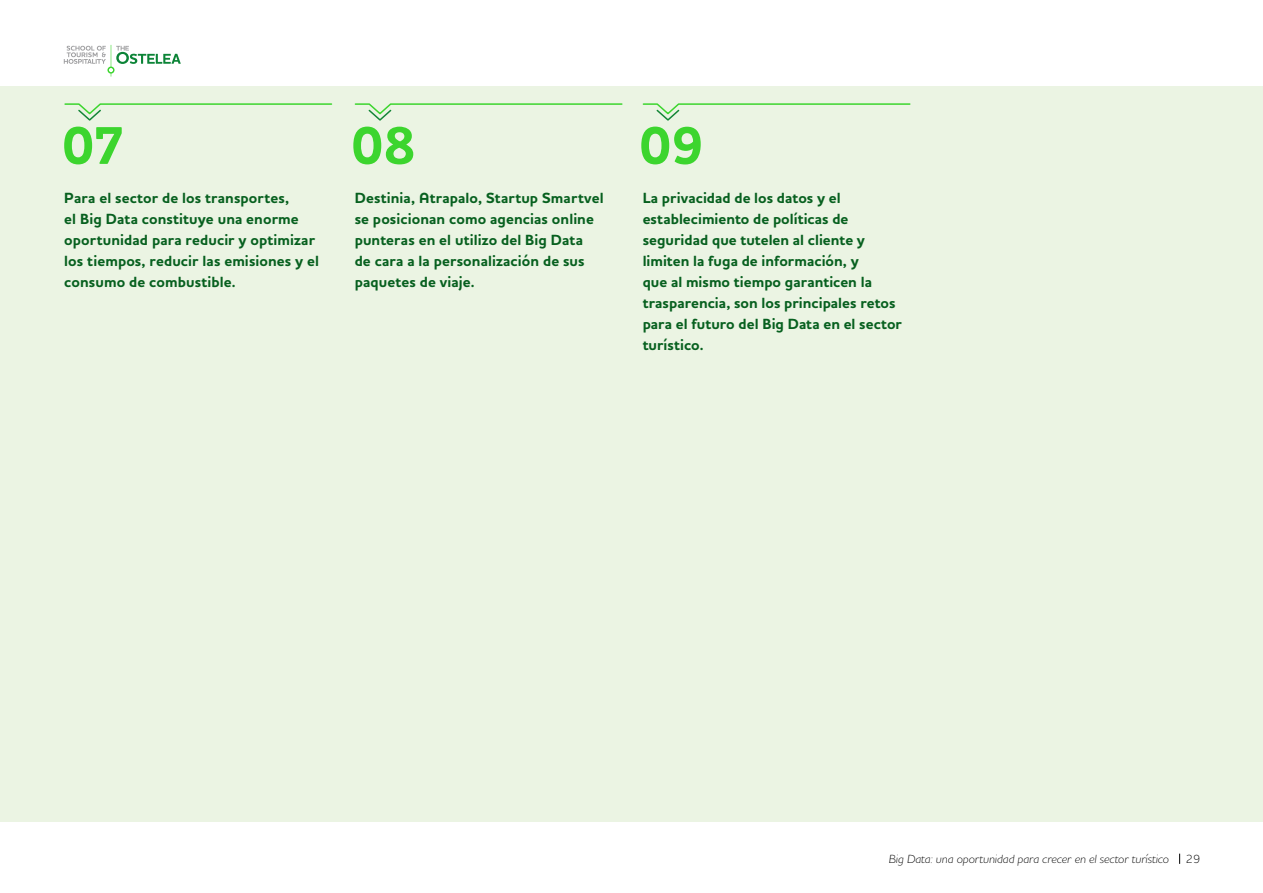
<style>
.page{position:relative;width:1263px;height:893px;background:#fff}
.page>*{position:absolute;margin:0;border:0;box-sizing:border-box;transform-origin:0 0}
.t1{font:700 54px "Houschka Pro";color:#3cd52e}
.t2{font:700 15px/21px "Houschka Pro";letter-spacing:.005em;color:#07601f}
.t3{font:italic 300 12px "Houschka Pro";color:#000}
.t4{font:300 12px "Houschka Pro";color:#000}
</style>
<div class="page">
<div style="left:1px;top:86px;width:1262px;height:735px;background:#ebf4e3"></div>
<svg style="left:64px;top:103px;width:269px;height:18px"></svg>
<svg style="left:354px;top:103px;width:269px;height:18px"></svg>
<svg style="left:642px;top:103px;width:269px;height:18px"></svg>
<svg style="left:64px;top:45px;width:117px;height:32px"></svg>
<h1 class="t1" style="left:62px;top:111px;width:65px">07</h1>
<p class="t2" style="left:64px;top:187px;width:256px">Para el sector de los transportes,<br>el Big Data constituye una enorme oportunidad para reducir y optimizar los tiempos, reducir las emisiones y el consumo de combustible.</p>
<h1 class="t1" style="left:351px;top:111px;width:66px">08</h1>
<p class="t2" style="left:355px;top:187px;width:250px">Destinia, Atrapalo, Startup Smartvel se posicionan como agencias online punteras en el utilizo del Big Data<br>de cara a la personalización de sus paquetes de viaje.</p>
<h1 class="t1" style="left:639px;top:111px;width:66px">09</h1>
<p class="t2" style="left:643px;top:187px;width:261px">La privacidad de los datos y el establecimiento de políticas de seguridad que tutelen al cliente y limiten la fuga de información, y<br>que al mismo tiempo garanticen la trasparencia, son los principales retos para el futuro del Big Data en el sector turístico.</p>
<p class="t3" style="left:889px;top:851px;width:282px">Big Data: una oportunidad para crecer en el sector turístico</p>
<p class="t4" style="left:1186px;top:851px;width:16px">29</p>
</div>
